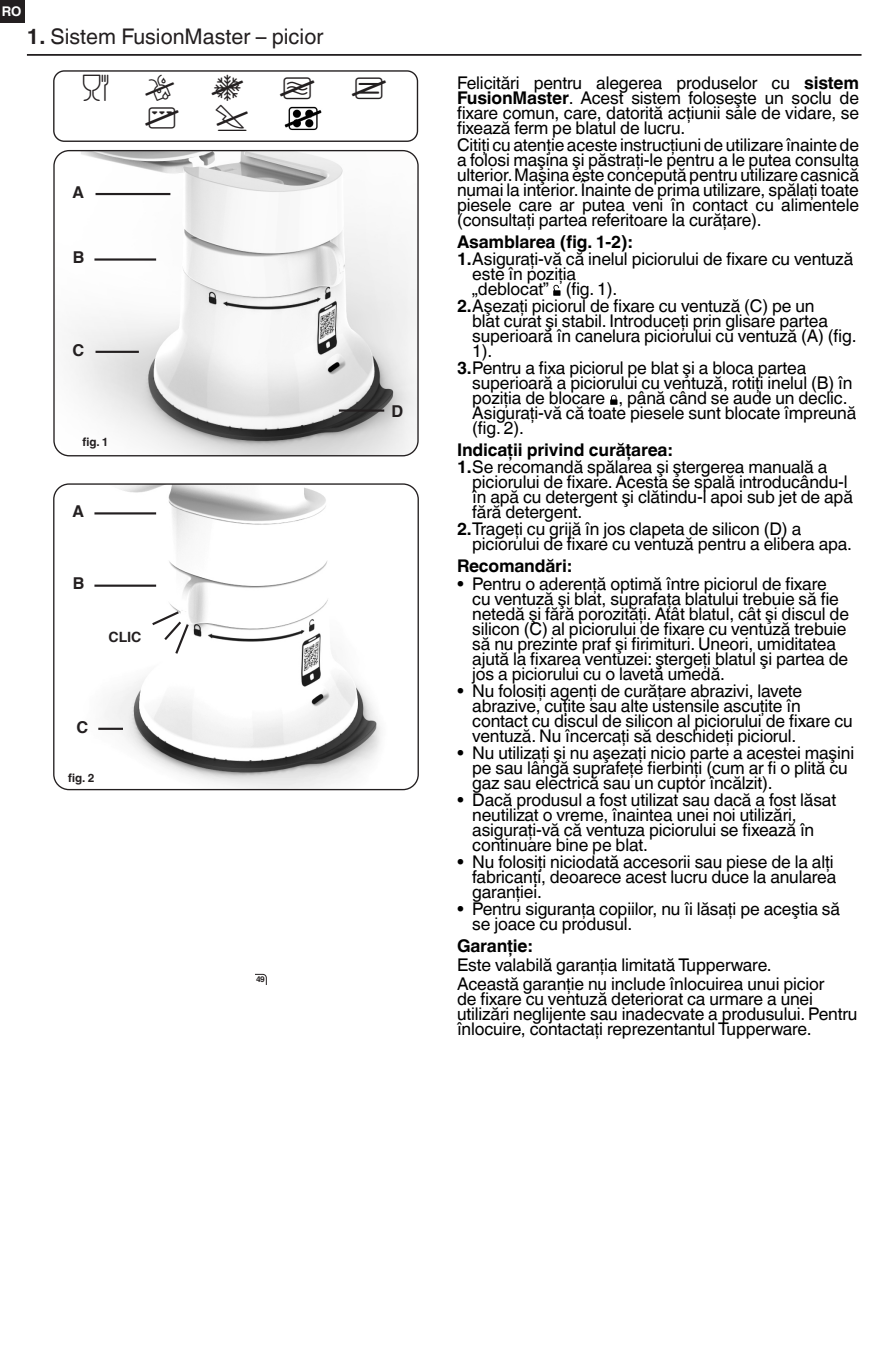
<style>
.page{position:relative;width:886px;height:1347px;background:#fff}
.page>*{position:absolute;margin:0;border:0;box-sizing:border-box;transform-origin:0 0}
.t1{font:21.5px "Helvetica World";color:#231f20}
.intro{font:17.5px/15px "Helvetica World";letter-spacing:-.01em;color:#000}
.normal_TXT{font:17.5px/15px "Helvetica World";letter-spacing:-.01em;color:#000}
.t2{font:700 17.5px "Helvetica World";letter-spacing:-.01em;color:#000}
.t3{font:700 16.38px "Helvetica World";color:#231f20}
.normal_TXT-2{font:700 14.12px "Helvetica World";color:#231f20}
.t4{font:700 13.38px "Helvetica World";color:#fff}
.normal_TXT-3{font:700 11.62px "Helvetica World";color:#231f20}
.t5{font:700 8.12px "Helvetica World";color:#231f20}
.s1{font-weight:700}
</style>
<div class="page">
<div style="left:245px;top:974px;width:21px;height:22px;border:1px solid #231f20;border-radius:4px"></div>
<div style="left:239px;top:972px;width:16px;height:27px;background:#fff"></div>
<div style="left:250px;top:985px;width:19px;height:16px;background:#fff"></div>
<svg style="left:553px;top:285px;width:7px;height:11px"></svg>
<svg style="left:610px;top:395px;width:7px;height:10px"></svg>
<img style="left:54px;top:485px;width:364px;height:304px">
<div style="left:53px;top:483px;width:366px;height:307px;border:1px solid #231f20;border-radius:15px"></div>
<img style="left:54px;top:151px;width:364px;height:305px">
<div style="left:53px;top:150px;width:366px;height:306px;border:1px solid #231f20;border-radius:15px"></div>
<hr style="left:27px;top:54px;width:834px;height:2px;background:#231f20">
<div style="left:0;top:0;width:24px;height:23px;background:#231f20"></div>
<hr style="left:98px;top:727px;width:25px;height:3px;background:#231f20">
<hr style="left:94px;top:584px;width:62px;height:3px;background:#231f20">
<hr style="left:94px;top:512px;width:62px;height:2px;background:#231f20">
<svg style="left:150px;top:609px;width:41px;height:47px"></svg>
<hr style="left:96px;top:351px;width:43px;height:2px;background:#231f20">
<hr style="left:339px;top:409px;width:45px;height:2px;background:#231f20">
<hr style="left:94px;top:258px;width:62px;height:3px;background:#231f20">
<hr style="left:96px;top:193px;width:74px;height:2px;background:#231f20">
<img style="left:284px;top:106px;width:38px;height:25px">
<div style="left:53px;top:70px;width:365px;height:72px;border:1px solid #231f20;border-radius:10px"></div>
<p class="t4" style="left:2px;top:4px;width:21px">RO</p>
<p class="t1" style="left:27px;top:24px;width:298px"><span class="s1">1.</span> Sistem FusionMaster – picior</p>
<p class="t3" style="left:73px;top:183px;width:13px">A</p>
<p class="t3" style="left:73px;top:248px;width:13px">B</p>
<p class="t3" style="left:73px;top:341px;width:13px">C</p>
<p class="normal_TXT-3" style="left:82px;top:435px;width:28px">fig. 1</p>
<p class="t3" style="left:73px;top:502px;width:13px">A</p>
<p class="t3" style="left:73px;top:574px;width:13px">B</p>
<p class="normal_TXT-2" style="left:109px;top:629px;width:34px">CLIC</p>
<p class="t3" style="left:76px;top:718px;width:13px">C</p>
<p class="normal_TXT-3" style="left:68px;top:770px;width:28px">fig. 2</p>
<p class="t5" style="left:256px;top:974px;width:10px">49</p>
<p class="t3" style="left:392px;top:401px;width:13px">D</p>
<p class="intro" style="left:457px;top:75px;width:403px;text-align:justify">Felicitări pentru alegerea produselor cu <span class="s1">sistem FusionMaster</span>. Acest sistem foloseşte un soclu de fixare comun, care, datorită acțiunii sale de vidare, se fixează ferm pe blatul de lucru.</p>
<p class="intro" style="left:457px;top:137px;width:403px;text-align:justify">Citiţi cu atenţie aceste instrucţiuni de utilizare înainte de a folosi maşina şi păstraţi-le pentru a le putea consulta ulterior. Maşina este concepută pentru utilizare casnică numai la interior. Înainte de prima utilizare, spălaţi toate piesele care ar putea veni în contact cu alimentele (consultaţi partea referitoare la curăţare).</p>
<p class="t2" style="left:457px;top:232px;width:177px">Asamblarea (fig. 1-2):</p>
<p class="intro" style="left:472px;top:251px;width:382px;text-indent:-15px"><span class="s1">1.</span>Asiguraţi-vă că inelul piciorului de fixare cu ventuză este în poziţia<br>„deblocat” (fig. 1).</p>
<p class="intro" style="left:472px;top:298px;width:386px;text-indent:-15px"><span class="s1">2.</span>Aşezaţi piciorul de fixare cu ventuză (C) pe un<br>blat curat şi stabil. Introduceţi prin glisare partea superioară în canelura piciorului cu ventuză (A) (fig.<br>1).</p>
<p class="intro" style="left:472px;top:360px;width:386px;text-indent:-15px"><span class="s1">3.</span>Pentru a fixa piciorul pe blat şi a bloca partea superioară a piciorului cu ventuză, rotiţi inelul (B) în poziţia de blocare , până când se aude un declic.<br>Asiguraţi-vă că toate piesele sunt blocate împreună (fig. 2).</p>
<p class="t2" style="left:457px;top:440px;width:217px">Indicaţii privind curăţarea:</p>
<p class="intro" style="left:472px;top:460px;width:382px;text-indent:-15px"><span class="s1">1.</span>Se recomandă spălarea şi ştergerea manuală a piciorului de fixare. Acesta se spală introducându-l în apă cu detergent şi clătindu-l apoi sub jet de apă fără detergent.</p>
<p class="intro" style="left:472px;top:522px;width:381px;text-indent:-15px"><span class="s1">2.</span>Trageţi cu grijă în jos clapeta de silicon (D) a piciorului de fixare cu ventuză pentru a elibera apa.</p>
<p class="t2" style="left:457px;top:556px;width:116px">Recomandări:</p>
<p class="intro" style="left:472px;top:576px;width:378px;text-indent:-15px">• Pentru o aderenţă optimă între piciorul de fixare cu ventuză şi blat, suprafaţa blatului trebuie să fie netedă şi fără porozităţi. Atât blatul, cât şi discul de silicon (C) al piciorului de fixare cu ventuză trebuie să nu prezinte praf şi firimituri. Uneori, umiditatea ajută la fixarea ventuzei: ştergeţi blatul şi partea de jos a piciorului cu o lavetă umedă.</p>
<p class="intro" style="left:472px;top:683px;width:382px;text-indent:-15px">• Nu folosiţi agenţi de curăţare abrazivi, lavete abrazive, cuţite sau alte ustensile ascuţite în contact cu discul de silicon al piciorului de fixare cu ventuză. Nu încercaţi să deschideţi piciorul.</p>
<p class="intro" style="left:472px;top:745px;width:383px;text-indent:-15px">• Nu utilizaţi şi nu aşezaţi nicio parte a acestei maşini pe sau lângă suprafeţe fierbinţi (cum ar fi o plită cu gaz sau electrică sau un cuptor încălzit).</p>
<p class="intro" style="left:472px;top:792px;width:365px;text-indent:-15px">• Dacă produsul a fost utilizat sau dacă a fost lăsat neutilizat o vreme, înaintea unei noi utilizări, asiguraţi-vă că ventuza piciorului se fixează în continuare bine pe blat.</p>
<p class="intro" style="left:472px;top:854px;width:365px;text-indent:-15px">• Nu folosiţi niciodată accesorii sau piese de la alţi fabricanţi, deoarece acest lucru duce la anularea garanţiei.</p>
<p class="intro" style="left:472px;top:901px;width:369px;text-indent:-15px">• Pentru siguranţa copiilor, nu îi lăsaţi pe aceştia să se joace cu produsul.</p>
<p class="t2" style="left:457px;top:935px;width:77px">Garanţie:</p>
<p class="normal_TXT" style="left:457px;top:957px;width:316px">Este valabilă garanţia limitată Tupperware.</p>
<p class="normal_TXT" style="left:457px;top:976px;width:402px">Această garanţie nu include înlocuirea unui picior<br>de fixare cu ventuză deteriorat ca urmare a unei utilizări neglijente sau inadecvate a produsului. Pentru înlocuire, contactaţi reprezentantul Tupperware.</p>
</div>
